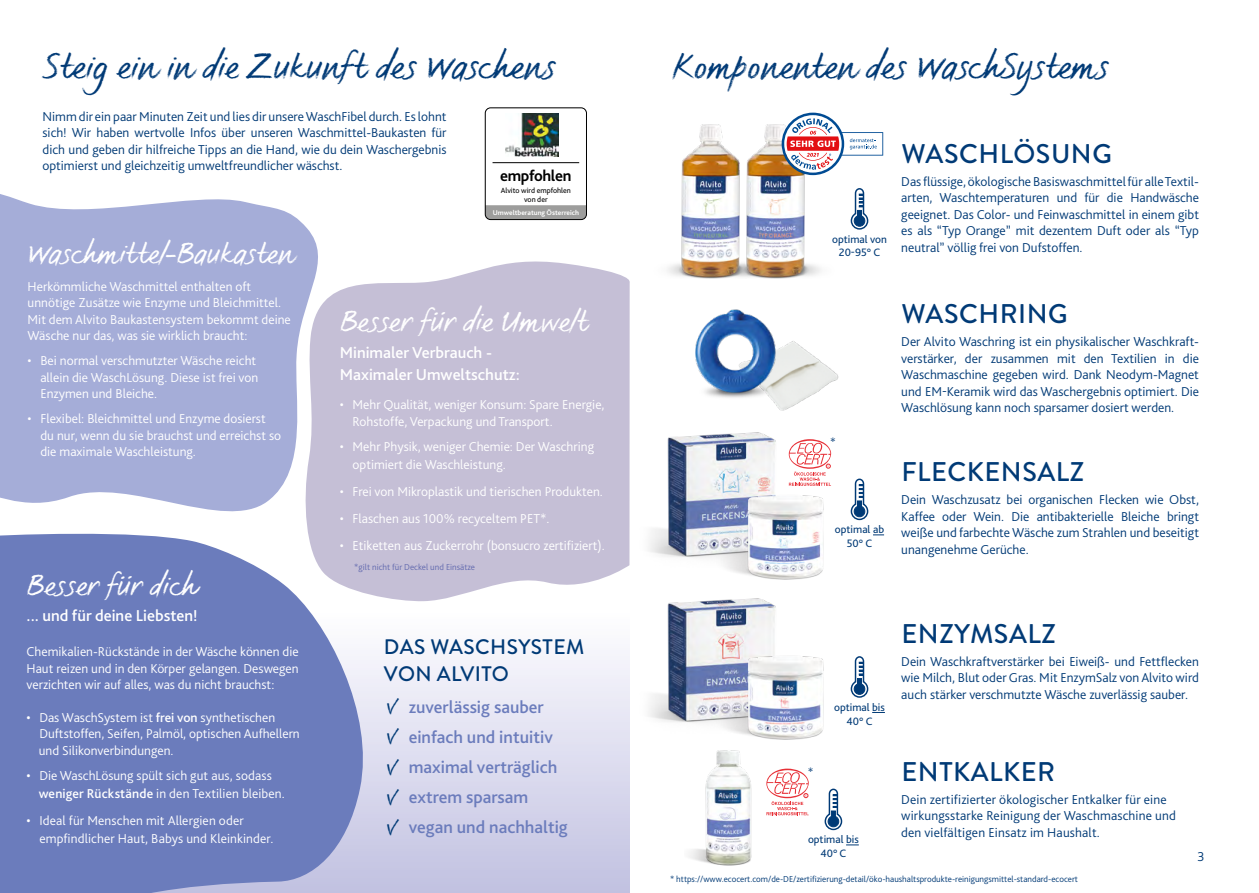
<style>
.page{position:relative;width:1259px;height:893px;background:#fff}
.page>*{position:absolute;margin:0;border:0;box-sizing:border-box;transform-origin:0 0}
.t1{font:36px "FS Sammy";color:#003a76}
.t2{font:30px "FS Sammy";color:#fff}
.t3{font:500 27px "Brandon Grotesque";letter-spacing:.02em;color:#003a76}
.t4{font:25.35px/30.3px "FS Sammy";color:#003a76;text-align:justify}
.t5{font:500 21px/27px "Brandon Grotesque";letter-spacing:.02em;color:#003a76}
.t6{font:500 18px/30px "Bliss Pro";color:#6b7cbc}
.t7{font:500 16.5px/22.5px "Bliss Pro";color:#fff}
.t8{font:700 16.2px "Bliss Pro";letter-spacing:-.02em;color:#000}
.t9{font:300 13.5px/16.5px "Bliss Pro";color:#003a76;text-align:justify}
.t10{font:300 13.5px/16.5px "Bliss Pro";color:#fff}
.t11{font:300 12px "Bliss Pro";color:#003a76}
.t12{font:11.25px/13.8px "Bliss Pro";color:#003a76;text-align:center}
.t13{font:300 9px "Bliss Pro";color:#003a76}
.t14{font:300 9px "Bliss Pro";color:#636aaf}
.t15{font:7.8px/8.9px "Bliss Pro";color:#000;text-align:center}
.t16{font:700 7.2px "Bliss Pro";color:#fff}
.s1{font-weight:400}
.s2{font-weight:500}
</style>
<div class="page">
<svg style="left:375px;top:112px;width:254px;height:781px"></svg>
<svg style="left:335px;top:260px;width:295px;height:342px;background:#c9c3d9"></svg>
<svg style="left:0;top:194px;width:335px;height:336px;fill:#a5add8"></svg>
<svg style="left:872px;top:712px;width:13px;height:1px"></svg>
<svg style="left:850px;top:656px;width:19px;height:42px"></svg>
<svg style="left:846px;top:845px;width:13px;height:1px"></svg>
<svg style="left:824px;top:788px;width:19px;height:43px"></svg>
<svg style="left:850px;top:478px;width:19px;height:43px"></svg>
<svg style="left:850px;top:188px;width:19px;height:42px"></svg>
<img style="left:689px;top:750px;width:63px;height:116px">
<img style="left:625px;top:583px;width:151px;height:150px">
<img style="left:625px;top:417px;width:164px;height:151px">
<img style="left:713px;top:640px;width:111px;height:100px">
<img style="left:713px;top:480px;width:111px;height:107px">
<img style="left:722px;top:343px;width:117px;height:97px">
<img style="left:695px;top:309px;width:101px;height:103px">
<img style="left:607px;top:112px;width:208px;height:190px">
<svg style="left:781px;top:113px;width:102px;height:62px"></svg>
<svg style="left:789px;top:439px;width:42px;height:47px"></svg>
<svg style="left:766px;top:769px;width:42px;height:46px"></svg>
<svg style="left:0;top:530px;width:375px;height:363px;background:#7d8bc3"></svg>
<div style="left:485px;top:108px;width:101px;height:112px;background:#9d9d9c;border-radius:5px"></div>
<div style="left:485px;top:108px;width:100px;height:97px;background:#fff"></div>
<div style="left:485px;top:107px;width:102px;height:113px;border:1px solid #000;border-radius:5px"></div>
<hr style="left:492px;top:162px;width:87px;height:1px;background:#000">
<img style="left:506px;top:114px;width:52px;height:43px">
<h1 class="t1" style="left:43px;top:44px;width:514px">Steig ein in die Zukunft des Waschens</h1>
<h1 class="t1" style="left:672px;top:44px;width:438px">Komponenten des WaschSystems</h1>
<p class="t9" style="left:43px;top:108px;width:405px">Nimm dir ein paar Minuten Zeit und lies dir unsere WaschFibel durch. Es lohnt sich! Wir haben wertvolle Infos über unseren Waschmittel-Baukasten für dich und geben dir hilfreiche Tipps an die Hand, wie du dein Waschergebnis optimierst und gleichzeitig umweltfreundlicher wäschst.</p>
<h2 class="t2" style="left:27px;top:235px;width:269px">Waschmittel-Baukasten</h2>
<p class="t8" style="left:500px;top:166px;width:73px">empfohlen</p>
<p class="t15" style="left:501px;top:186px;width:72px">Alvito wird empfohlen von der</p>
<p class="t16" style="left:493px;top:208px;width:88px">Umweltberatung Österreich</p>
<p class="t10" style="left:28px;top:278px;width:265px">Herkömmliche Waschmittel enthalten oft unnötige Zusätze wie Enzyme und Bleichmittel.<br>Mit dem Alvito Baukastensystem bekommt deine Wäsche nur das, was sie wirklich braucht:</p>
<p class="t10" style="left:40px;top:353px;width:219px;text-indent:-13px">• Bei normal verschmutzter Wäsche reicht allein die WaschLösung. Diese ist frei von<br>Enzymen und Bleiche.</p>
<p class="t10" style="left:40px;top:411px;width:242px;text-indent:-13px">• Flexibel: Bleichmittel und Enzyme dosierst du nur, wenn du sie brauchst und erreichst so die maximale Waschleistung.</p>
<h2 class="t2" style="left:27px;top:567px;width:171px">Besser für dich</h2>
<p class="t7" style="left:27px;top:604px;width:173px">... und für deine Liebsten!</p>
<p class="t10" style="left:27px;top:643px;width:274px;text-align:justify">Chemikalien-Rückstände in der Wäsche können die Haut reizen und in den Körper gelangen. Deswegen verzichten wir auf alles, was du nicht brauchst:</p>
<p class="t10" style="left:39px;top:709px;width:262px;text-indent:-12px"><span class="s1">•</span> Das WaschSystem ist <span class="s2">frei von</span> synthetischen<br>Duftstoffen, Seifen, Palmöl, optischen Aufhellern und Silikonverbindungen.</p>
<p class="t10" style="left:39px;top:766px;width:248px;line-height:18px;text-indent:-12px"><span class="s1">•</span> Die WaschLösung spült sich gut aus, sodass <span class="s2">weniger Rückstände</span> in den Textilien bleiben.</p>
<p class="t10" style="left:39px;top:811px;width:235px;line-height:18px;text-indent:-13px"><span class="s1">•</span> Ideal für Menschen mit Allergien oder empfindlicher Haut, Babys und Kleinkinder.</p>
<h2 class="t2" style="left:340px;top:303px;width:250px">Besser für die Umwelt</h2>
<p class="t7" style="left:340px;top:341px;width:181px">Minimaler Verbrauch -<br>Maximaler Umweltschutz:</p>
<p class="t10" style="left:352px;top:397px;width:253px;text-indent:-13px">• Mehr Qualität, weniger Konsum: Spare Energie,<br>Rohstoffe, Verpackung und Transport.</p>
<p class="t10" style="left:352px;top:437px;width:243px;line-height:18px;text-indent:-13px">• Mehr Physik, weniger Chemie: Der Waschring optimiert die Waschleistung.</p>
<p class="t10" style="left:340px;top:483px;width:265px">• Frei von Mikroplastik und tierischen Produkten.</p>
<p class="t10" style="left:340px;top:510px;width:211px">• Flaschen aus 100% recyceltem PET*.</p>
<p class="t10" style="left:340px;top:537px;width:266px">• Etiketten aus Zuckerrohr (bonsucro zertifiziert).</p>
<p class="t14" style="left:354px;top:562px;width:122px">*gilt nicht für Deckel und Einsätze</p>
<h3 class="t5" style="left:384px;top:634px;width:202px">DAS WASCHSYSTEM<br>VON ALVITO</h3>
<h3 class="t4" style="left:385px;top:690px;width:10px">√ √ √ √ √</h3>
<h3 class="t6" style="left:409px;top:692px;width:161px">zuverlässig sauber einfach und intuitiv maximal verträglich extrem sparsam vegan und nachhaltig</h3>
<p class="t12" style="left:832px;top:232px;width:56px">optimal von<br>20-95° C</p>
<h3 class="t3" style="left:901px;top:135px;width:212px">WASCHLÖSUNG</h3>
<p class="t9" style="left:901px;top:173px;width:299px">Das flüssige, ökologische Basiswaschmittel für alle Textil&shy;arten, Waschtemperaturen und für die Handwäsche geeignet. Das Color- und Feinwaschmittel in einem gibt es als “Typ Orange” mit dezentem Duft oder als “Typ neutral” völlig frei von Dufstoffen.</p>
<p class="t11" style="left:830px;top:434px;width:7px">*</p>
<p class="t12" style="left:835px;top:522px;width:51px">optimal ab<br>50° C</p>
<h3 class="t3" style="left:901px;top:295px;width:168px">WASCHRING</h3>
<p class="t9" style="left:901px;top:333px;width:299px">Der Alvito Waschring ist ein physikalischer Waschkraft&shy;verstärker, der zusammen mit den Textilien in die Waschmaschine gegeben wird. Dank Neodym-Magnet und EM-Keramik wird das Waschergebnis optimiert. Die Waschlösung kann noch sparsamer dosiert werden.</p>
<h3 class="t3" style="left:901px;top:453px;width:184px">FLECKENSALZ</h3>
<p class="t9" style="left:901px;top:491px;width:299px">Dein Waschzusatz bei organischen Flecken wie Obst, Kaffee oder Wein. Die antibakterielle Bleiche bringt weiße und farbechte Wäsche zum Strahlen und beseitigt unangenehme Gerüche.</p>
<p class="t11" style="left:808px;top:765px;width:7px">*</p>
<p class="t12" style="left:834px;top:700px;width:52px">optimal bis<br>40° C</p>
<p class="t12" style="left:808px;top:833px;width:52px">optimal bis<br>40° C</p>
<h3 class="t3" style="left:901px;top:615px;width:156px">ENZYMSALZ</h3>
<p class="t9" style="left:901px;top:653px;width:299px">Dein Waschkraftverstärker bei Eiweiß- und Fettflecken wie Milch, Blut oder Gras. Mit EnzymSalz von Alvito wird auch stärker verschmutzte Wäsche zuverlässig sauber.</p>
<h3 class="t3" style="left:901px;top:753px;width:155px">ENTKALKER</h3>
<p class="t9" style="left:901px;top:791px;width:276px;text-align:left">Dein zertifizierter ökologischer Entkalker für eine wirkungsstarke Reinigung der Waschmaschine und den vielfältigen Einsatz im Haushalt.</p>
<p class="t9" style="left:1197px;top:848px;width:9px">3</p>
<p class="t13" style="left:670px;top:873px;width:409px">* https://www.ecocert.com/de-DE/zertifizierung-detail/öko-haushaltsprodukte-reinigungsmittel-standard-ecocert</p>
</div>
